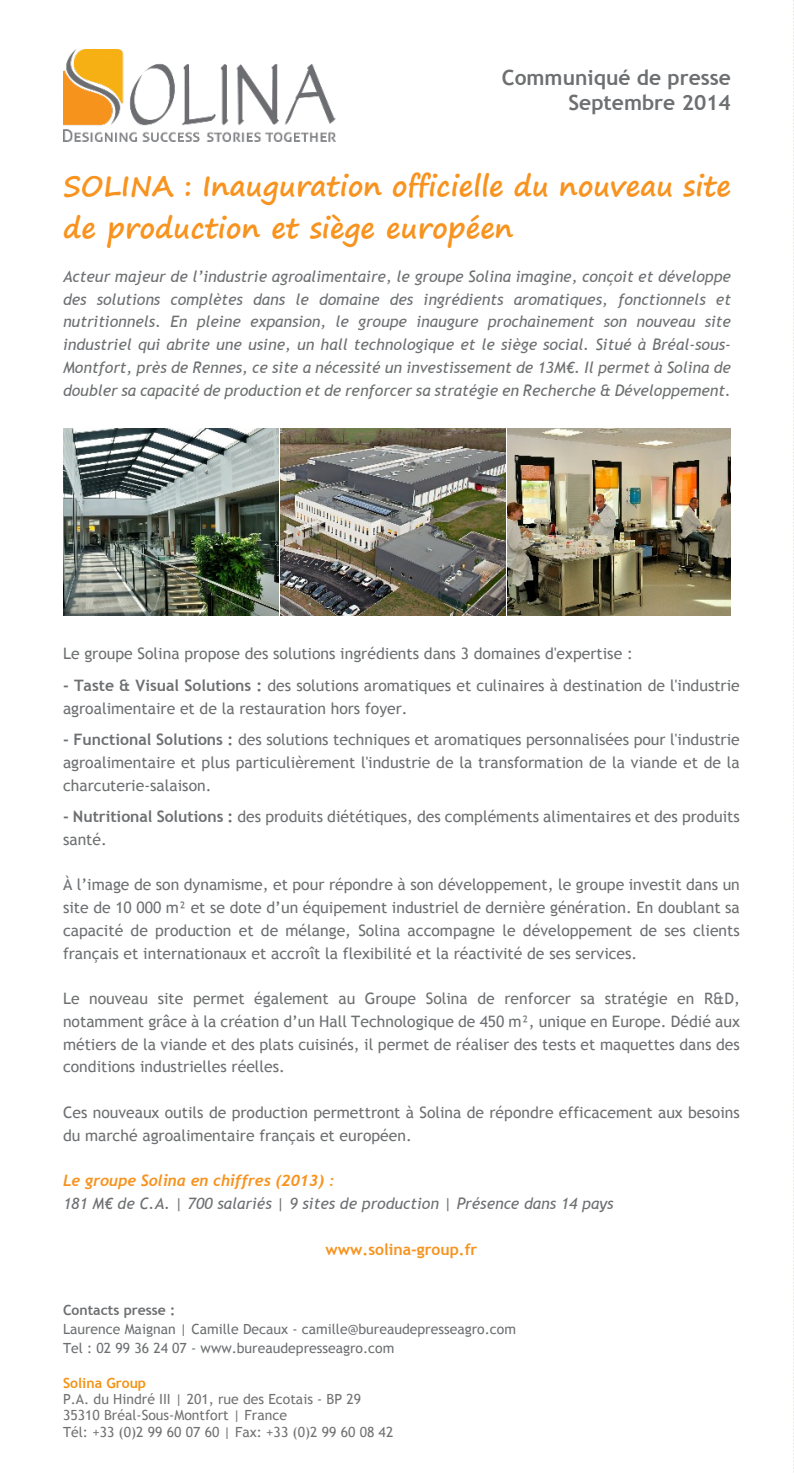
<style>
.page{position:relative;width:794px;height:1474px;background:#fff}
.page>*{position:absolute;margin:0;border:0;box-sizing:border-box;transform-origin:0 0}
.t1{font:700 28px/41.8px "Segoe Print";color:#f7931e}
.t2{font:700 21px/24.3px "Trebuchet MS";color:#6d6f71;text-align:right}
.t3{font:15.75px/22.8px "Trebuchet MS";color:#6d6f71}
.t4{font:italic 15.75px/22.8px "Trebuchet MS";color:#6d6f71;text-align:justify}
.t5{font:italic 700 15.75px "Trebuchet";color:#f7931e}
.t6{font:700 15.75px "Trebuchet MS";color:#f7931e}
.t7{font:14px/18.9px "Trebuchet MS";color:#6d6f71}
.t8{font:14px/16.3px "Trebuchet MS";color:#737272}
.t9{font:700 14px "Trebuchet MS";color:#f39315}
.s1{font-weight:700}
.s2{color:#737272}
</style>
<div class="page">
<img style="left:63px;top:50px;width:273px;height:92px">
<img style="left:508px;top:428px;width:223px;height:187px">
<img style="left:63px;top:428px;width:215px;height:187px">
<img style="left:281px;top:428px;width:224px;height:187px">
<svg style="left:793px;top:0;width:1px;height:1473px"></svg>
<h2 class="t2" style="left:502px;top:67px;width:230px">Communiqué de presse<br>Septembre 2014</h2>
<h1 class="t1" style="left:63px;top:168px;width:669px">SOLINA : Inauguration officielle du nouveau site de production et siège européen</h1>
<p class="t4" style="left:63px;top:266px;width:669px">Acteur majeur de l’industrie agroalimentaire, le groupe Solina imagine, conçoit et développe des solutions complètes dans le domaine des ingrédients aromatiques, fonctionnels et nutritionnels. En pleine expansion, le groupe inaugure prochainement son nouveau site industriel qui abrite une usine, un hall technologique et le siège social. Situé à Bréal-sous-Montfort, près de Rennes, ce site a nécessité un investissement de 13M€. Il permet à Solina de doubler sa capacité de production et de renforcer sa stratégie en Recherche &amp; Développement.</p>
<p class="t3" style="left:63px;top:643px;width:571px">Le groupe Solina propose des solutions ingrédients dans 3 domaines d'expertise :</p>
<p class="t3" style="left:63px;top:675px;width:678px"><span class="s1">- Taste &amp; Visual Solutions :</span> des solutions aromatiques et culinaires à destination de l'industrie agroalimentaire et de la restauration hors foyer.</p>
<p class="t3" style="left:63px;top:729px;width:678px;text-align:justify"><span class="s1">- Functional Solutions :</span> des solutions techniques et aromatiques personnalisées pour l'industrie agroalimentaire et plus particulièrement l'industrie de la transformation de la viande et de la charcuterie-salaison.</p>
<p class="t3" style="left:63px;top:806px;width:678px"><span class="s1">- Nutritional Solutions :</span> des produits diététiques, des compléments alimentaires et des produits santé.</p>
<p class="t3" style="left:63px;top:874px;width:678px;text-align:justify">À l’image de son dynamisme, et pour répondre à son développement, le groupe investit dans un site de 10 000 m² et se dote d’un équipement industriel de dernière génération. En doublant sa capacité de production et de mélange, Solina accompagne le développement de ses clients français et internationaux et accroît la flexibilité et la réactivité de ses services.</p>
<p class="t3" style="left:63px;top:988px;width:678px;text-align:justify">Le nouveau site permet également au Groupe Solina de renforcer sa stratégie en R&amp;D, notamment grâce à la création d’un Hall Technologique de 450 m², unique en Europe. Dédié aux métiers de la viande et des plats cuisinés, il permet de réaliser des tests et maquettes dans des conditions industrielles réelles.</p>
<p class="t3" style="left:63px;top:1102px;width:678px">Ces nouveaux outils de production permettront à Solina de répondre efficacement aux besoins du marché agroalimentaire français et européen.</p>
<p class="t5" style="left:63px;top:1174px;width:273px">Le groupe Solina en chiffres (2013) :</p>
<p class="t4" style="left:63px;top:1193px;width:552px">181 M€ de C.A. <span class="s2">|</span> 700 salariés <span class="s2">|</span> 9 sites de production <span class="s2">|</span> Présence dans 14 pays</p>
<p class="t6" style="left:325px;top:1242px;width:153px">www.solina-group.fr</p>
<p class="t7" style="left:63px;top:1302px;width:454px"><span class="s1">Contacts presse :<br></span>Laurence Maignan <span class="s2">|</span> Camille Decaux - camille@bureaudepresseagro.com<br>Tel : 02 99 36 24 07 - www.bureaudepresseagro.com</p>
<p class="t9" style="left:63px;top:1377px;width:85px">Solina Group</p>
<p class="t8" style="left:63px;top:1392px;width:332px">P.A. du Hindré III | 201, rue des Ecotais - BP 29<br>35310 Bréal-Sous-Montfort | France<br>Tél: +33 (0)2 99 60 07 60 | Fax: +33 (0)2 99 60 08 42</p>
</div>
